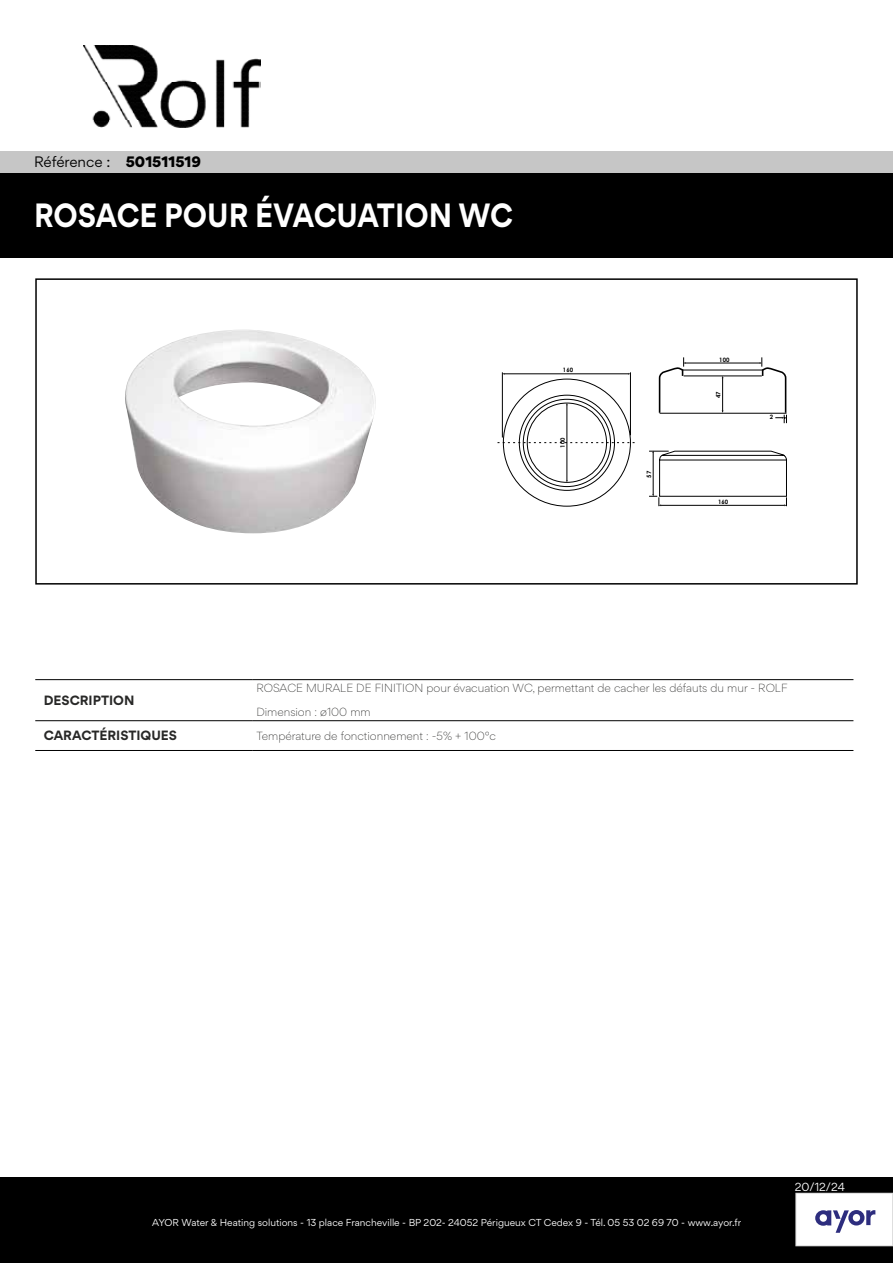
<style>
.page{position:relative;width:893px;height:1263px;background:#fff}
.page>*{position:absolute;margin:0;border:0;box-sizing:border-box;transform-origin:0 0}
.t1{font:700 30px "Gordita";color:#fff;scale:.9 1}
.t2{font:13.5px "Gordita";letter-spacing:-.005em;color:#000}
.t3{font:700 12px "Gordita";color:#282827}
.t4{font:300 10.5px "Gordita";color:#282827}
.t5{font:10.5px "Gordita";color:#fff}
.t6{font:9px "Gordita";color:#fff}
.t7{font:700 6px "Century Gothic";color:#000}
.s1{font-weight:900}
</style>
<div class="page">
<svg style="left:649px;top:357px;width:138px;height:149px"></svg>
<svg style="left:497px;top:372px;width:138px;height:134px"></svg>
<div style="left:0;top:1178px;width:893px;height:85px;background:#000"></div>
<div style="left:796px;top:1193px;width:97px;height:53px;background:#fff"></div>
<div style="left:795px;top:1193px;width:98px;height:53px;border:1px solid #dadada"></div>
<img style="left:125px;top:330px;width:251px;height:203px">
<div style="left:0;top:172px;width:893px;height:85px;background:#000"></div>
<div style="left:35px;top:278px;width:823px;height:307px;border:2px solid #000"></div>
<svg style="left:815px;top:1210px;width:60px;height:23px"></svg>
<img style="left:84px;top:46px;width:176px;height:82px">
<div style="left:0;top:151px;width:893px;height:21px;background:#c6c6c6"></div>
<hr style="left:35px;top:679px;width:217px;height:1px;background:#000">
<hr style="left:252px;top:679px;width:601px;height:1px;background:#000">
<hr style="left:35px;top:720px;width:217px;height:1px;background:#000">
<hr style="left:252px;top:720px;width:601px;height:1px;background:#000">
<hr style="left:35px;top:750px;width:217px;height:1px;background:#000">
<hr style="left:252px;top:750px;width:601px;height:1px;background:#000">
<p class="t2" style="left:34px;top:152px;width:169px">Référence : <span class="s1">501511519</span></p>
<h1 class="t1" style="left:34px;top:191px;width:534px">ROSACE POUR ÉVACUATION WC</h1>
<p class="t7" style="left:563px;top:365px;width:12px">160</p>
<p class="t7" style="left:558px;top:448px;width:12px;rotate:-90deg">100</p>
<p class="t7" style="left:644px;top:477px;width:8px;rotate:-90deg">57</p>
<p class="t7" style="left:719px;top:355px;width:12px">100</p>
<p class="t7" style="left:714px;top:398px;width:8px;rotate:-90deg">47</p>
<p class="t7" style="left:718px;top:497px;width:12px">160</p>
<p class="t7" style="left:770px;top:412px;width:5px">2</p>
<p class="t3" style="left:44px;top:691px;width:92px">DESCRIPTION</p>
<p class="t4" style="left:256px;top:681px;width:533px">ROSACE MURALE DE FINITION pour évacuation WC, permettant de cacher les défauts du mur - ROLF</p>
<p class="t4" style="left:256px;top:705px;width:116px">Dimension : ø100 mm</p>
<p class="t3" style="left:44px;top:726px;width:135px">CARACTÉRISTIQUES</p>
<p class="t4" style="left:256px;top:728px;width:241px">Température de fonctionnement : -5% + 100°c</p>
<p class="t6" style="left:152px;top:1216px;width:590px">AYOR Water &amp; Heating solutions - 13 place Francheville - BP 202- 24052 Périgueux CT Cedex 9 - Tél. 05 53 02 69 70 - www.ayor.fr</p>
<p class="t5" style="left:795px;top:1179px;width:52px">20/12/24</p>
</div>
